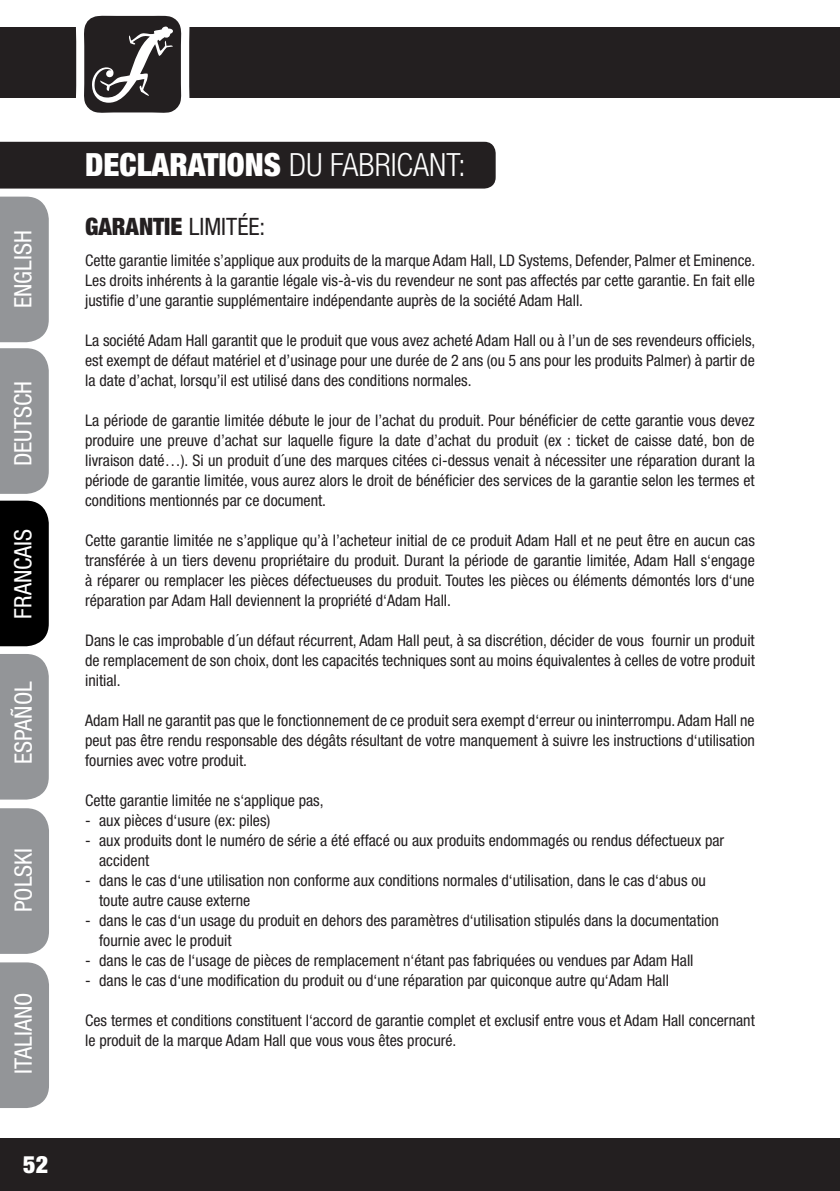
<style>
.page{position:relative;width:840px;height:1191px;background:#fff}
.page>*{position:absolute;margin:0;border:0;box-sizing:border-box;transform-origin:0 0}
.t1{font:900 condensed 32px "Helvetica Neue LT Pro";color:#fff}
.t2{font:condensed 24px "Helvetica Neue LT Std";color:#fff}
.t3{font:900 condensed 24px "Helvetica Neue LT Pro";color:#231f20}
.t4{font:900 condensed 24px "Helvetica Neue LT Std";color:#fff}
.t5{font:condensed 16px/20px "Helvetica Neue LT Pro";color:#231f20;text-align:justify}
.s1{font-weight:300}
.s2{font-weight:400}
</style>
<div class="page">
<div style="left:0;top:1138px;width:839px;height:53px;background:#231f20"></div>
<div style="left:0;top:27px;width:839px;height:71px;background:#231f20"></div>
<svg style="left:76px;top:15px;width:114px;height:98px"></svg>
<div style="left:0;top:348px;width:49px;height:146px;background:#939598"></div>
<div style="left:0;top:197px;width:49px;height:145px;background:#939598"></div>
<div style="left:0;top:654px;width:49px;height:145px;background:#939598"></div>
<div style="left:0;top:500px;width:49px;height:146px;background:#000"></div>
<div style="left:0;top:808px;width:49px;height:146px;background:#939598"></div>
<div style="left:0;top:962px;width:49px;height:146px;background:#939598"></div>
<div style="left:0;top:142px;width:495px;height:47px;background:#231f20"></div>
<h2 class="t2" style="left:9px;top:308px;width:79px;rotate:-90deg">ENGLISH</h2>
<h2 class="t2" style="left:9px;top:466px;width:87px;rotate:-90deg">DEUTSCH</h2>
<h2 class="t2" style="left:9px;top:618px;width:91px;rotate:-90deg">FRANCAIS</h2>
<h2 class="t2" style="left:9px;top:764px;width:79px;rotate:-90deg">español</h2>
<h2 class="t2" style="left:9px;top:905px;width:91px;rotate:-90deg">FRANCAIS</h2>
<h2 class="t2" style="left:9px;top:912px;width:66px;rotate:-90deg">POLSKI</h2>
<h2 class="t2" style="left:9px;top:1078px;width:91px;rotate:-90deg">FRANCAIS</h2>
<h2 class="t2" style="left:9px;top:1073px;width:80px;rotate:-90deg">ITALIANO</h2>
<h2 class="t4" style="left:23px;top:1149px;width:26px">52</h2>
<h1 class="t1" style="left:85px;top:145px;width:382px">DECLARATIONS <span class="s1">DU FABRICANT:</span></h1>
<h2 class="t3" style="left:85px;top:213px;width:182px">GARANTIE <span class="s2">LIMITÉE:</span></h2>
<p class="t5" style="left:85px;top:250px;width:671px">Cette garantie limitée s’applique aux produits de la marque Adam Hall, LD Systems, Defender, Palmer et Eminence.<br>Les droits inhérents à la garantie légale vis-à-vis du revendeur ne sont pas affectés par cette garantie. En fait elle justifie d’une garantie supplémentaire indépendante auprès de la société Adam Hall.</p>
<p class="t5" style="left:85px;top:330px;width:671px">La société Adam Hall garantit que le produit que vous avez acheté Adam Hall ou à l’un de ses revendeurs officiels, est exempt de défaut matériel et d’usinage pour une durée de 2 ans (ou 5 ans pour les produits Palmer) à partir de la date d’achat, lorsqu’il est utilisé dans des conditions normales.</p>
<p class="t5" style="left:85px;top:410px;width:671px">La période de garantie limitée débute le jour de l’achat du produit. Pour bénéficier de cette garantie vous devez produire une preuve d’achat sur laquelle figure la date d’achat du produit (ex : ticket de caisse daté, bon de livraison daté…). Si un produit d´une des marques citées ci-dessus venait à nécessiter une réparation durant la période de garantie limitée, vous aurez alors le droit de bénéficier des services de la garantie selon les termes et conditions mentionnés par ce document.</p>
<p class="t5" style="left:85px;top:530px;width:671px">Cette garantie limitée ne s’applique qu’à l’acheteur initial de ce produit Adam Hall et ne peut être en aucun cas transférée à un tiers devenu propriétaire du produit. Durant la période de garantie limitée, Adam Hall s‘engage à réparer ou remplacer les pièces défectueuses du produit. Toutes les pièces ou éléments démontés lors d‘une réparation par Adam Hall deviennent la propriété d‘Adam Hall.</p>
<p class="t5" style="left:85px;top:630px;width:670px">Dans le cas improbable d´un défaut récurrent, Adam Hall peut, à sa discrétion, décider de vous fournir un produit de remplacement de son choix, dont les capacités techniques sont au moins équivalentes à celles de votre produit initial.</p>
<p class="t5" style="left:85px;top:710px;width:671px">Adam Hall ne garantit pas que le fonctionnement de ce produit sera exempt d‘erreur ou ininterrompu. Adam Hall ne peut pas être rendu responsable des dégâts résultant de votre manquement à suivre les instructions d‘utilisation fournies avec votre produit.</p>
<p class="t5" style="left:85px;top:790px;width:240px">Cette garantie limitée ne s‘applique pas,</p>
<p class="t5" style="left:85px;top:810px;width:187px">- aux pièces d‘usure (ex: piles)</p>
<p class="t5" style="left:99px;top:830px;width:626px;text-indent:-14px">- aux produits dont le numéro de série a été effacé ou aux produits endommagés ou rendus défectueux par accident</p>
<p class="t5" style="left:99px;top:870px;width:608px;text-indent:-14px">- dans le cas d‘une utilisation non conforme aux conditions normales d‘utilisation, dans le cas d‘abus ou toute autre cause externe</p>
<p class="t5" style="left:99px;top:910px;width:621px;text-indent:-14px">- dans le cas d‘un usage du produit en dehors des paramètres d‘utilisation stipulés dans la documentation fournie avec le produit</p>
<p class="t5" style="left:85px;top:950px;width:609px">- dans le cas de l‘usage de pièces de remplacement n‘étant pas fabriquées ou vendues par Adam Hall</p>
<p class="t5" style="left:85px;top:970px;width:585px">- dans le cas d‘une modification du produit ou d‘une réparation par quiconque autre qu‘Adam Hall</p>
<p class="t5" style="left:85px;top:1010px;width:670px">Ces termes et conditions constituent l‘accord de garantie complet et exclusif entre vous et Adam Hall concernant le produit de la marque Adam Hall que vous vous êtes procuré.</p>
</div>
